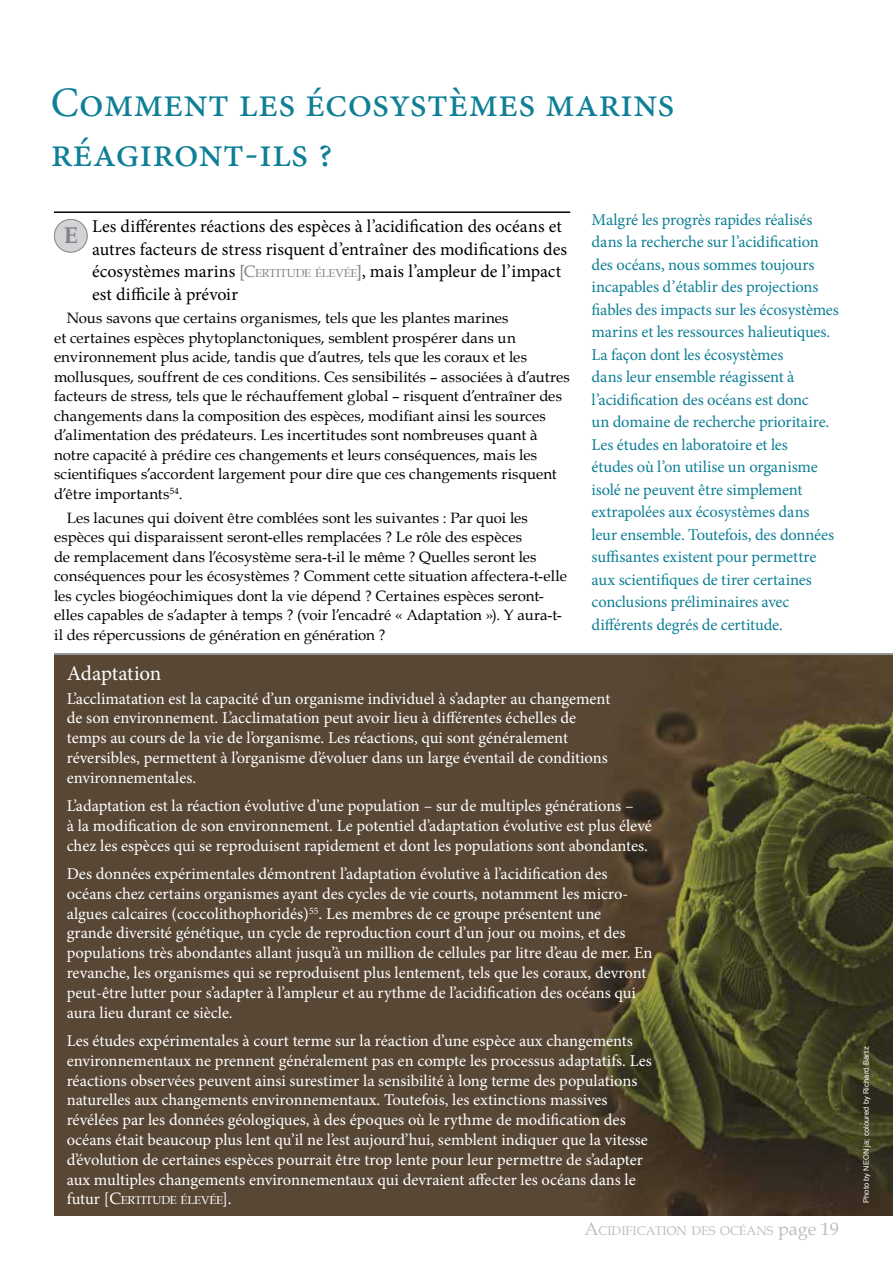
<style>
.page{position:relative;width:893px;height:1263px;background:#fff}
.page>*{position:absolute;margin:0;border:0;box-sizing:border-box;transform-origin:0 0}
.t1{font:42px/50.4px "Minion Pro";color:#0e7f96}
.t2{font:700 23.1px "Book Antiqua";color:#808285}
.t3{font:21px "Minion Pro";color:#fff}
.t4{font:18px/22.5px "Minion Pro";color:#000}
.t5{font:16.5px/19.8px "Minion Pro";letter-spacing:-.01em;color:#fff}
.t6{font:16.5px/22.5px "Minion Pro";letter-spacing:-.015em;color:#0e7f96}
.t7{font:15px/19.5px "Book Antiqua";letter-spacing:.005em;color:#000}
.t8{font:12.6px "Book Antiqua";color:#bcbec0}
.t9{font:11.55px "Book Antiqua";letter-spacing:-.02em;color:#fff}
.t10{font:7.5px "Arial";letter-spacing:.02em;color:#fff}
.s1{font-family:"Book Antiqua";font-size:16.5px;color:#808285}
.s2{font-family:"Book Antiqua";font-size:11.55px;color:#808285}
.s3{font-family:"Minion Pro";font-size:16.5px}
.s4{font-size:16.5px}
.s5{font-size:18px}
</style>
<div class="page">
<img style="left:54px;top:655px;width:839px;height:560px">
<hr style="left:54px;top:211px;width:516px;height:2px;background:#000">
<div style="left:54px;top:219px;width:33px;height:33px;background:#d1d3d4;border-radius:50%"></div>
<div style="left:54px;top:219px;width:34px;height:34px;border:1px solid #808285;border-radius:50%"></div>
<h1 class="t1" style="left:51px;top:77px;width:625px">Comment les écosystèmes marins réagiront-ils ?</h1>
<p class="t4" style="left:92px;top:215px;width:476px">Les différentes réactions des espèces à l’acidification des océans et autres facteurs de stress risquent d’entraîner des modifications des écosystèmes marins <span class="s1">[C</span><span class="s2">ERTITUDE ÉLEVÉE</span><span class="s1">]</span>, mais l’ampleur de l’impact est difficile à prévoir</p>
<p class="t7" style="left:54px;top:308px;width:517px;text-indent:13px">Nous savons que certains organismes, tels que les plantes marines<br>et certaines espèces phytoplanctoniques, semblent prospérer dans un environnement plus acide, tandis que d’autres, tels que les coraux et les mollusques, souffrent de ces conditions. Ces sensibilités – associées à d’autres facteurs de stress, tels que le réchauffement global – risquent d’entraîner des changements dans la composition des espèces, modifiant ainsi les sources d’alimentation des prédateurs. Les incertitudes sont nombreuses quant à notre capacité à prédire ces changements et leurs conséquences, mais les scientifiques s’accordent largement pour dire que ces changements risquent d’être importants<sup>54</sup>.</p>
<p class="t7" style="left:54px;top:508px;width:514px;text-indent:13px">Les lacunes qui doivent être comblées sont les suivantes : Par quoi les espèces qui disparaissent seront-elles remplacées ? Le rôle des espèces<br>de remplacement dans l’écosystème sera-t-il le même ? Quelles seront les conséquences pour les écosystèmes ? Comment cette situation affectera-t-elle les cycles biogéochimiques dont la vie dépend ? Certaines espèces seront&shy;elles capables de s’adapter à temps ? (voir l’encadré « Adaptation »). Y aura-t&shy;il des répercussions de génération en génération ?</p>
<h2 class="t2" style="left:64px;top:222px;width:16px">E</h2>
<p class="t6" style="left:591px;top:208px;width:249px">Malgré les progrès rapides réalisés dans la recherche sur l’acidification des océans, nous sommes toujours incapables d’établir des projections fiables des impacts sur les écosystèmes marins et les ressources halieutiques.<br>La façon dont les écosystèmes<br>dans leur ensemble réagissent à l’acidification des océans est donc<br>un domaine de recherche prioritaire.<br>Les études en laboratoire et les<br>études où l’on utilise un organisme isolé ne peuvent être simplement extrapolées aux écosystèmes dans leur ensemble. Toutefois, des données suffisantes existent pour permettre aux scientifiques de tirer certaines conclusions préliminaires avec différents degrés de certitude.</p>
<p class="t3" style="left:67px;top:659px;width:96px">Adaptation</p>
<p class="t5" style="left:67px;top:688px;width:545px">L’acclimatation est la capacité d’un organisme individuel à s’adapter au changement de son environnement. L’acclimatation peut avoir lieu à différentes échelles de temps au cours de la vie de l’organisme. Les réactions, qui sont généralement réversibles, permettent à l’organisme d’évoluer dans un large éventail de conditions environnementales.</p>
<p class="t5" style="left:67px;top:796px;width:587px">L’adaptation est la réaction évolutive d’une population – sur de multiples générations –<br>à la modification de son environnement. Le potentiel d’adaptation évolutive est plus élevé chez les espèces qui se reproduisent rapidement et dont les populations sont abondantes.</p>
<p class="t5" style="left:67px;top:864px;width:587px">Des données expérimentales démontrent l’adaptation évolutive à l’acidification des océans chez certains organismes ayant des cycles de vie courts, notamment les micro&shy;algues calcaires (coccolithophoridés)<sup>55</sup>. Les membres de ce groupe présentent une<br>grande diversité génétique, un cycle de reproduction court d’un jour ou moins, et des populations très abondantes allant jusqu’à un million de cellules par litre d’eau de mer. En revanche, les organismes qui se reproduisent plus lentement, tels que les coraux, devront peut-être lutter pour s’adapter à l’ampleur et au rythme de l’acidification des océans qui aura lieu durant ce siècle.</p>
<p class="t5" style="left:67px;top:1031px;width:587px">Les études expérimentales à court terme sur la réaction d’une espèce aux changements environnementaux ne prennent généralement pas en compte les processus adaptatifs. Les réactions observées peuvent ainsi surestimer la sensibilité à long terme des populations naturelles aux changements environnementaux. Toutefois, les extinctions massives révélées par les données géologiques, à des époques où le rythme de modification des océans était beaucoup plus lent qu’il ne l’est aujourd’hui, semblent indiquer que la vitesse d’évolution de certaines espèces pourrait être trop lente pour leur permettre de s’adapter aux multiples changements environnementaux qui devraient affecter les océans dans le</p>
<p class="t9" style="left:67px;top:1193px;width:166px"><span class="s3">futur [</span><span class="s4">C</span>ERTITUDE ÉLEVÉE<span class="s3">].</span></p>
<p class="t8" style="left:584px;top:1223px;width:256px"><span class="s5">A</span>CIDIFICATION DES OCÉANS <span class="s5">page 19</span></p>
<p class="t10" style="left:861px;top:1203px;width:158px;rotate:-90deg">Photo by NEON ja; coloured by Richard Bartz</p>
</div>
